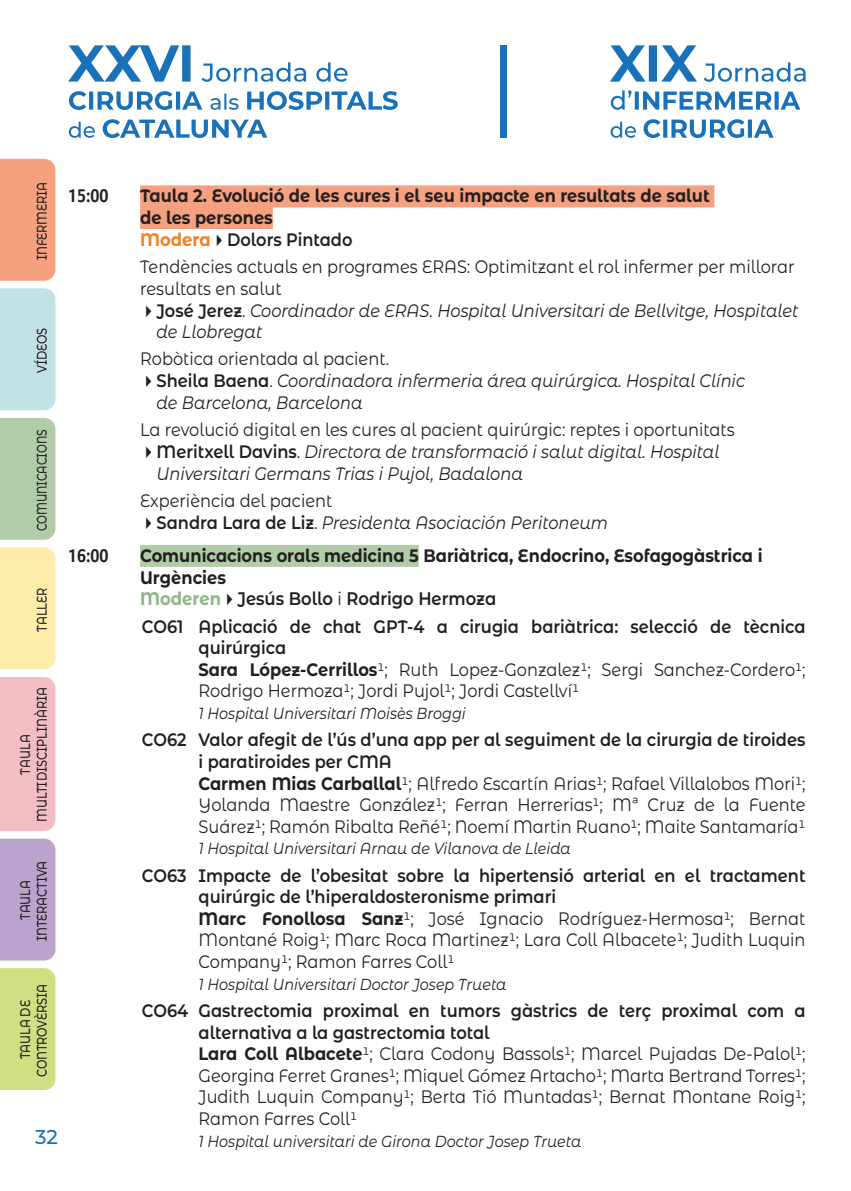
<style>
.page{position:relative;width:851px;height:1191px;background:#fff}
.page>*{position:absolute;margin:0;border:0;box-sizing:border-box;transform-origin:0 0}
.t1{font:500 20px "Montserrat Alternates";color:#1971ba}
.Text_program_1{font:600 18.2px "Montserrat Alternates";color:#231f20;scale:.9 1}
.Text_program_1-2{font:18px/21.6px "Montserrat Alternates";color:#231f20;text-align:justify;scale:.9 1}
.Text_program_1-3{font:600 18px/21.6px "Montserrat Alternates";color:#231f20;scale:.9 1}
.Text_program_2{font:italic 18px/21.6px "Montserrat Alternates";color:#231f20;scale:.9 1}
.Text_program_2-2{font:18px/21.6px "Montserrat Alternates";color:#231f20;scale:.9 1}
.Text_program_1-4{font:700 18px/21.6px "Montserrat Alternates";color:#231f20;scale:.9 1}
.Text_program_2-3{font:600 18px "Montserrat Alternates";color:#231f20;scale:.9 1}
.Text_program_1-5{font:700 18px "Allianz Sans";color:#231f20;scale:.9 1}
.Text_program_1-6{font:italic 16px "Montserrat Alternates";color:#231f20;scale:.9 1}
.t2{font:500 14px/16.8px "Montserrat Alternates";letter-spacing:-.01em;color:#231f20;text-align:center;scale:.8 1}
.t3{font:500 14px "Montserrat Alternates";letter-spacing:-.01em;color:#231f20;scale:.75 1}
.s1{font-weight:700;font-size:18.2px;color:#f58220}
.s2{font-weight:600;font-style:normal}
.s3{font-style:normal}
.s4{font-weight:700;color:#8eb883}
.s5{font-weight:400}
.s6{font-weight:700}
</style>
<div class="page">
<svg style="left:68px;top:45px;width:329px;height:93px"></svg>
<svg style="left:610px;top:45px;width:195px;height:93px"></svg>
<div style="left:500px;top:45px;width:7px;height:93px;background:#1971ba"></div>
<div style="left:0;top:968px;width:55px;height:122px;background:#cfe084"></div>
<div style="left:0;top:838px;width:55px;height:122px;background:#baa4ce"></div>
<div style="left:0;top:677px;width:55px;height:154px;background:#f2bec4"></div>
<div style="left:0;top:547px;width:55px;height:122px;background:#feeca9"></div>
<div style="left:0;top:418px;width:55px;height:122px;background:#b1cca8"></div>
<div style="left:0;top:288px;width:55px;height:122px;background:#c3e2e5"></div>
<div style="left:0;top:159px;width:55px;height:122px;background:#f5a07f"></div>
<div style="left:140px;top:185px;width:574px;height:22px;background:#f5a07f"></div>
<div style="left:140px;top:207px;width:133px;height:22px;background:#f5a07f"></div>
<div style="left:140px;top:545px;width:279px;height:22px;background:#b1cca8"></div>
<p class="t2" style="left:33px;top:260px;width:99px;rotate:-90deg">INFERMERIA</p>
<p class="Text_program_1-5" style="left:68px;top:185px;width:46px">15:00</p>
<p class="Text_program_1-4" style="left:140px;top:184px;width:634px">Taula 2. Evolució de les cures i el seu impacte en resultats de salut de les persones</p>
<p class="Text_program_2-3" style="left:140px;top:227px;width:237px"><span class="s1">Modera</span>✔Dolors Pintado</p>
<p class="Text_program_2-2" style="left:140px;top:255px;width:728px">Tendències actuals en programes ERAS: Optimitzant el rol infermer per millorar resultats en salut</p>
<p class="Text_program_2" style="left:156px;top:299px;width:714px;text-indent:-16px">✔<span class="s2">José Jerez</span><span class="s3">.</span> Coordinador de ERAS. Hospital Universitari de Bellvitge, Hospitalet de Llobregat</p>
<p class="Text_program_2-2" style="left:140px;top:348px;width:278px">Robòtica orientada al pacient.</p>
<p class="Text_program_2" style="left:156px;top:369px;width:655px;text-indent:-16px">✔<span class="s2">Sheila Baena</span><span class="s3">.</span> Coordinadora infermeria área quirúrgica. Hospital Clínic de Barcelona, Barcelona</p>
<p class="Text_program_2-2" style="left:140px;top:418px;width:662px">La revolució digital en les cures al pacient quirúrgic: reptes i oportunitats</p>
<p class="Text_program_2" style="left:156px;top:440px;width:627px;text-indent:-16px">✔<span class="s2">Meritxell Davins</span><span class="s3">.</span> Directora de transformació i salut digital. Hospital<br>Universitari Germans Trias i Pujol, Badalona</p>
<p class="Text_program_2-2" style="left:140px;top:489px;width:215px">Experiència del pacient</p>
<p class="Text_program_2" style="left:140px;top:511px;width:521px">✔<span class="s2">Sandra Lara de Liz</span><span class="s3">.</span> Presidenta Asociación Peritoneum</p>
<p class="t2" style="left:33px;top:373px;width:58px;rotate:-90deg">VÍDEOS</p>
<p class="t3" style="left:32px;top:531px;width:137px;rotate:-90deg">COMUNICACIONS</p>
<p class="t2" style="left:33px;top:631px;width:56px;rotate:-90deg">TALLER</p>
<p class="t2" style="left:16px;top:822px;width:170px;rotate:-90deg">TAULA<br>MULTIDISCIPLINÀRIA</p>
<p class="t2" style="left:16px;top:941px;width:102px;rotate:-90deg">TAULA<br>INTERACTIVA</p>
<p class="t2" style="left:16px;top:1077px;width:118px;rotate:-90deg">TAULA DE<br>CONTROVÈRSIA</p>
<p class="t1" style="left:35px;top:1123px;width:24px">32</p>
<p class="Text_program_1-5" style="left:68px;top:544px;width:46px">16:00</p>
<p class="Text_program_1-4" style="left:140px;top:544px;width:693px">Comunicacions orals medicina 5 Bariàtrica, Endocrino, Esofagogàstrica i<br>Urgències</p>
<p class="Text_program_1" style="left:140px;top:586px;width:397px"><span class="s4">Moderen</span>✔Jesús Bollo <span class="s5">i</span> Rodrigo Hermoza</p>
<p class="Text_program_1-3" style="left:198px;top:614px;width:675px;text-indent:-57px">CO61 Aplicació de chat GPT-4 a cirugia bariàtrica: selecció de tècnica quirúrgica</p>
<p class="Text_program_1-2" style="left:198px;top:658px;width:676px"><span class="s6">Sara López-Cerrillos</span>1; Ruth Lopez-Gonzalez1; Sergi Sanchez-Cordero1;<br>Rodrigo Hermoza1; Jordi Pujol1; Jordi Castellví1</p>
<p class="Text_program_1-6" style="left:198px;top:702px;width:298px">1 Hospital Universitari Moisès Broggi</p>
<p class="Text_program_1-3" style="left:198px;top:728px;width:675px;text-indent:-57px">CO62 Valor afegit de l’ús d’una app per al seguiment de la cirurgia de tiroides i paratiroides per CMA</p>
<p class="Text_program_1-2" style="left:198px;top:771px;width:676px"><span class="s6">Carmen Mias Carballal</span>1; Alfredo Escartín Arias1; Rafael Villalobos Mori1; Yolanda Maestre González1; Ferran Herrerias1; Mª Cruz de la Fuente Suárez1; Ramón Ribalta Reñé1; Noemí Martin Ruano1; Maite Santamaría1</p>
<p class="Text_program_1-6" style="left:198px;top:837px;width:415px">1 Hospital Universitari Arnau de Vilanova de Lleida</p>
<p class="Text_program_1-3" style="left:198px;top:863px;width:676px;text-indent:-57px">CO63 Impacte de l’obesitat sobre la hipertensió arterial en el tractament quirúrgic de l’hiperaldosteronisme primari</p>
<p class="Text_program_1-2" style="left:198px;top:907px;width:676px"><span class="s6">Marc Fonollosa Sanz</span>1; José Ignacio Rodríguez-Hermosa1; Bernat Montané Roig1; Marc Roca Martinez1; Lara Coll Albacete1; Judith Luquin Company1; Ramon Farres Coll1</p>
<p class="Text_program_1-6" style="left:198px;top:973px;width:344px">1 Hospital Universitari Doctor Josep Trueta</p>
<p class="Text_program_1-3" style="left:198px;top:999px;width:675px;text-indent:-57px">CO64 Gastrectomia proximal en tumors gàstrics de terç proximal com a alternativa a la gastrectomia total</p>
<p class="Text_program_1-2" style="left:198px;top:1042px;width:676px"><span class="s6">Lara Coll Albacete</span>1; Clara Codony Bassols1; Marcel Pujadas De-Palol1; Georgina Ferret Granes1; Miquel Gómez Artacho1; Marta Bertrand Torres1; Judith Luquin Company1; Berta Tió Muntadas1; Bernat Montane Roig1; Ramon Farres Coll1</p>
<p class="Text_program_1-6" style="left:198px;top:1130px;width:427px">1 Hospital universitari de Girona Doctor Josep Trueta</p>
</div>
